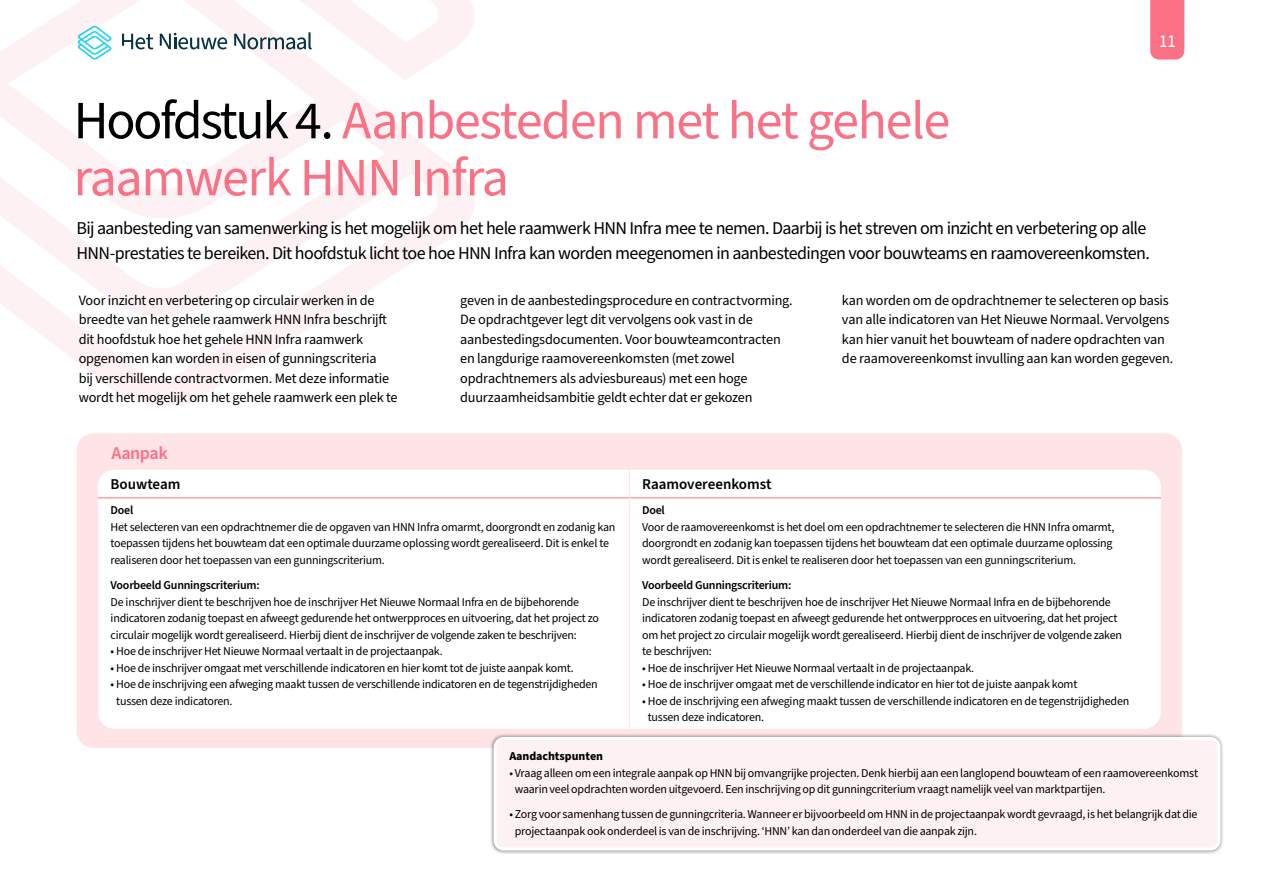
<style>
.page{position:relative;width:1263px;height:893px;background:#fff}
.page>*{position:absolute;margin:0;border:0;box-sizing:border-box;transform-origin:0 0}
.t1{font:54px/57px "Source Sans Pro";letter-spacing:-.025em;color:#fb7185}
.t2{font:18px/25.5px "Source Sans Pro";letter-spacing:-.035em;color:#000}
.t3{font:600 18px "Source Sans Pro";letter-spacing:-.025em;color:#fb7185}
.t4{font:18px "Source Sans Pro";color:#fff}
.t5{font:600 15px "Source Sans Pro";color:#000}
.t6{font:14.25px/19.5px "Source Sans Pro";letter-spacing:-.015em;color:#000}
.t7{font:12px/16.5px "Source Sans Pro";letter-spacing:-.02em;color:#000}
.t8{font:600 12px "Source Sans Pro";letter-spacing:-.02em;color:#000}
.t9{font:700 12px "Source Sans Pro";letter-spacing:-.005em;color:#000}
.s1{color:#000}
</style>
<div class="page">
<svg style="left:0;top:0;width:474px;height:405px"></svg>
<div style="left:77px;top:433px;width:1105px;height:315px;background:#fee3e7;border-radius:17px"></div>
<div style="left:98px;top:470px;width:1063px;height:259px;background:#fff;border-radius:17px"></div>
<hr style="left:98px;top:498px;width:531px;height:1px;background:#fb7185">
<hr style="left:630px;top:498px;width:531px;height:1px;background:#fb7185">
<hr style="left:98px;top:498px;width:1px;height:231px;background:#fee3e7">
<hr style="left:629px;top:498px;width:1px;height:231px;background:#fee3e7">
<svg style="left:629px;top:470px;width:1px;height:28px"></svg>
<div style="left:490px;top:733px;width:734px;height:122px;background:#000;opacity:.5"></div>
<div style="left:495px;top:738px;width:724px;height:111px;background:#fef1f3;border-radius:8px"></div>
<div style="left:494px;top:737px;width:726px;height:113px;border:3px solid #fff;border-radius:8px"></div>
<div style="left:1150px;top:0;width:34px;height:60px;background:#fb7185"></div>
<svg style="left:78px;top:26px;width:33px;height:34px"></svg>
<svg style="left:122px;top:34px;width:31px;height:15px"></svg>
<svg style="left:160px;top:33px;width:67px;height:16px"></svg>
<svg style="left:234px;top:32px;width:78px;height:17px"></svg>
<h1 class="t1" style="left:73px;top:94px;width:878px"><span class="s1">Hoofdstuk 4.</span> Aanbesteden met het gehele raamwerk HNN Infra</h1>
<h2 class="t4" style="left:1159px;top:29px;width:19px">11</h2>
<p class="t2" style="left:77px;top:216px;width:1075px">Bij aanbesteding van samenwerking is het mogelijk om het hele raamwerk HNN Infra mee te nemen. Daarbij is het streven om inzicht en verbetering op alle<br>HNN-prestaties te bereiken. Dit hoofdstuk licht toe hoe HNN Infra kan worden meegenomen in aanbestedingen voor bouwteams en raamovereenkomsten.</p>
<p class="t6" style="left:460px;top:291px;width:334px">geven in de aanbestedingsprocedure en contractvorming.<br>De opdrachtgever legt dit vervolgens ook vast in de aanbestedingsdocumenten. Voor bouwteamcontracten en langdurige raamovereenkomsten (met zowel opdrachtnemers als adviesbureaus) met een hoge duurzaamheidsambitie geldt echter dat er gekozen</p>
<p class="t6" style="left:842px;top:291px;width:333px">kan worden om de opdrachtnemer te selecteren op basis van alle indicatoren van Het Nieuwe Normaal. Vervolgens kan hier vanuit het bouwteam of nadere opdrachten van de raamovereenkomst invulling aan kan worden gegeven.</p>
<p class="t6" style="left:79px;top:291px;width:320px">Voor inzicht en verbetering op circulair werken in de breedte van het gehele raamwerk HNN Infra beschrijft dit hoofdstuk hoe het gehele HNN Infra raamwerk opgenomen kan worden in eisen of gunningscriteria<br>bij verschillende contractvormen. Met deze informatie wordt het mogelijk om het gehele raamwerk een plek te</p>
<h2 class="t3" style="left:112px;top:441px;width:58px">Aanpak</h2>
<p class="t5" style="left:111px;top:474px;width:71px">Bouwteam</p>
<p class="t5" style="left:642px;top:474px;width:131px">Raamovereenkomst</p>
<p class="t8" style="left:111px;top:502px;width:24px">Doel</p>
<p class="t7" style="left:111px;top:519px;width:506px">Het selecteren van een opdrachtnemer die de opgaven van HNN Infra omarmt, doorgrondt en zodanig kan toepassen tijdens het bouwteam dat een optimale duurzame oplossing wordt gerealiseerd. Dit is enkel te realiseren door het toepassen van een gunningscriterium.</p>
<p class="t8" style="left:111px;top:577px;width:151px">Voorbeeld Gunningscriterium:</p>
<p class="t7" style="left:111px;top:594px;width:490px">De inschrijver dient te beschrijven hoe de inschrijver Het Nieuwe Normaal Infra en de bijbehorende indicatoren zodanig toepast en afweegt gedurende het ontwerpproces en uitvoering, dat het project zo circulair mogelijk wordt gerealiseerd. Hierbij dient de inschrijver de volgende zaken te beschrijven:</p>
<p class="t7" style="left:111px;top:643px;width:334px">• Hoe de inschrijver Het Nieuwe Normaal vertaalt in de projectaanpak.</p>
<p class="t7" style="left:111px;top:660px;width:465px">• Hoe de inschrijver omgaat met verschillende indicatoren en hier komt tot de juiste aanpak komt.</p>
<p class="t7" style="left:116px;top:676px;width:483px;text-indent:-6px">• Hoe de inschrijving een afweging maakt tussen de verschillende indicatoren en de tegenstrijdigheden tussen deze indicatoren.</p>
<p class="t8" style="left:642px;top:502px;width:24px">Doel</p>
<p class="t7" style="left:642px;top:519px;width:474px">Voor de raamovereenkomst is het doel om een opdrachtnemer te selecteren die HNN Infra omarmt, doorgrondt en zodanig kan toepassen tijdens het bouwteam dat een optimale duurzame oplossing wordt gerealiseerd. Dit is enkel te realiseren door het toepassen van een gunningscriterium.</p>
<p class="t8" style="left:642px;top:577px;width:151px">Voorbeeld Gunningscriterium:</p>
<p class="t7" style="left:642px;top:594px;width:481px">De inschrijver dient te beschrijven hoe de inschrijver Het Nieuwe Normaal Infra en de bijbehorende indicatoren zodanig toepast en afweegt gedurende het ontwerpproces en uitvoering, dat het project om het project zo circulair mogelijk wordt gerealiseerd. Hierbij dient de inschrijver de volgende zaken te beschrijven:</p>
<p class="t7" style="left:642px;top:660px;width:334px">• Hoe de inschrijver Het Nieuwe Normaal vertaalt in de projectaanpak.</p>
<p class="t7" style="left:642px;top:676px;width:437px">• Hoe de inschrijver omgaat met de verschillende indicator en hier tot de juiste aanpak komt</p>
<p class="t7" style="left:648px;top:693px;width:483px;text-indent:-6px">• Hoe de inschrijving een afweging maakt tussen de verschillende indicatoren en de tegenstrijdigheden tussen deze indicatoren.</p>
<p class="t9" style="left:509px;top:748px;width:95px">Aandachtspunten</p>
<p class="t7" style="left:515px;top:765px;width:685px;text-indent:-5px">• Vraag alleen om een integrale aanpak op HNN bij omvangrijke projecten. Denk hierbij aan een langlopend bouwteam of een raamovereenkomst waarin veel opdrachten worden uitgevoerd. Een inschrijving op dit gunningcriterium vraagt namelijk veel van marktpartijen.</p>
<p class="t7" style="left:515px;top:806px;width:684px;text-indent:-5px">• Zorg voor samenhang tussen de gunningcriteria. Wanneer er bijvoorbeeld om HNN in de projectaanpak wordt gevraagd, is het belangrijk dat die projectaanpak ook onderdeel is van de inschrijving. ‘HNN’ kan dan onderdeel van die aanpak zijn.</p>
</div>
